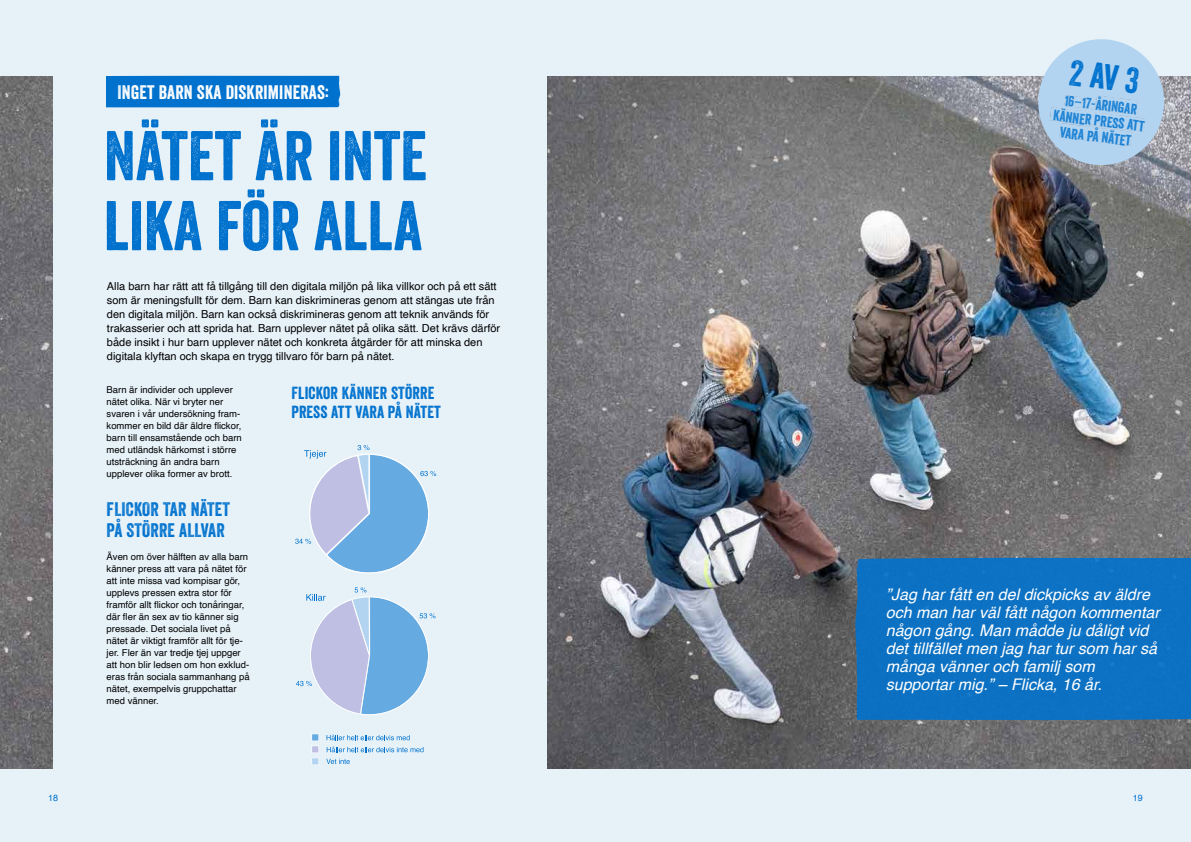
<style>
.page{position:relative;width:1191px;height:842px;background:#e6f1f8}
.page>*{position:absolute;margin:0;border:0;box-sizing:border-box;transform-origin:0 0}
.t1{font:68px/70px "Veneer";color:#0072ce}
.t2{font:35.1px "Veneer";color:#0072ce}
.t3{font:19px/21px "Veneer";letter-spacing:.01em;color:#0072ce}
.t4{font:19px "Veneer";letter-spacing:.01em;color:#fff}
.t5{font:17px/19px "Veneer";letter-spacing:.01em;color:#0072ce}
.t6{font:italic 16px/18px "Helvetica";color:#fff}
.t7{font:14.6px/15.9px "Veneer";color:#1b81d3;text-align:center}
.t8{font:11px/14px "Helvetica";color:#000}
.t9{font:9.5px/12px "Helvetica";color:#000}
.t10{font:9px "Helvetica";color:#0072ce}
</style>
<div class="page">
<img style="left:0;top:77px;width:1191px;height:691px">
<div style="left:53px;top:0;width:494px;height:842px;background:#e6f1f8"></div>
<div style="left:107px;top:76px;width:233px;height:31px;background:#0072ce"></div>
<div style="left:855px;top:558px;width:336px;height:162px;background:#0c71c3"></div>
<svg style="left:295px;top:445px;width:141px;height:129px"></svg>
<svg style="left:296px;top:587px;width:139px;height:128px"></svg>
<svg style="left:327px;top:746px;width:96px;height:6px"></svg>
<svg style="left:326px;top:759px;width:24px;height:5px"></svg>
<svg style="left:326px;top:734px;width:84px;height:6px"></svg>
<svg style="left:311px;top:734px;width:8px;height:31px"></svg>
<svg style="left:1030px;top:39px;width:142px;height:129px;background:#b2cadf"></svg>
<p class="t10" style="left:48px;top:791px;width:12px">18</p>
<h3 class="t4" style="left:118px;top:80px;width:213px">INGET BARN SKA DISKRIMINERAS:</h3>
<h1 class="t1" style="left:104px;top:120px;width:325px">NÄTET ÄR INTE<br>LIKA FÖR ALLA</h1>
<p class="t8" style="left:107px;top:279px;width:395px">Alla barn har rätt att få tillgång till den digitala miljön på lika villkor och på ett sätt som är meningsfullt för dem. Barn kan diskrimineras genom att stängas ute från den digitala miljön. Barn kan också diskrimineras genom att teknik används för trakasserier och att sprida hat. Barn upplever nätet på olika sätt. Det krävs därför både insikt i hur barn upplever nätet och konkreta åtgärder för att minska den digitala klyftan och skapa en trygg tillvaro för barn på nätet.</p>
<p class="t9" style="left:107px;top:384px;width:137px">Barn är individer och upplever nätet olika. När vi bryter ner svaren i vår undersökning fram&shy;kommer en bild där äldre flickor, barn till ensamstående och barn med utländsk härkomst i större utsträckning än andra barn upplever olika former av brott.</p>
<h3 class="t3" style="left:107px;top:498px;width:125px">FLICKOR TAR NÄTET<br>PÅ STÖRRE ALLVAR</h3>
<p class="t9" style="left:107px;top:550px;width:145px">Även om över hälften av alla barn känner press att vara på nätet för att inte missa vad kompisar gör, upplevs pressen extra stor för framför allt flickor och tonåringar, där fler än sex av tio känner sig pressade. Det sociala livet på nätet är viktigt framför allt för tje&shy;jer. Fler än var tredje tjej uppger att hon blir ledsen om hon exklud&shy;eras från sociala sammanhang på nätet, exempelvis gruppchattar med vänner.</p>
<h3 class="t5" style="left:291px;top:383px;width:151px">FLICKOR KÄNNER STÖRRE<br>PRESS ATT VARA PÅ NÄTET</h3>
<h2 class="t2" style="left:1072px;top:51px;width:71px;rotate:7deg">2 AV 3</h2>
<h3 class="t7" style="left:1056px;top:91px;width:93px;rotate:7deg">16–17-ÅRINGAR<br>KÄNNER PRESS ATT<br>VARA PÅ NÄTET</h3>
<h3 class="t6" style="left:885px;top:586px;width:275px">”Jag har fått en del dickpicks av äldre och man har väl fått någon kommentar någon gång. Man mådde ju dåligt vid det tillfället men jag har tur som har så många vänner och familj som supportar mig.” – Flicka, 16 år.</h3>
<p class="t10" style="left:1132px;top:791px;width:12px">19</p>
</div>
